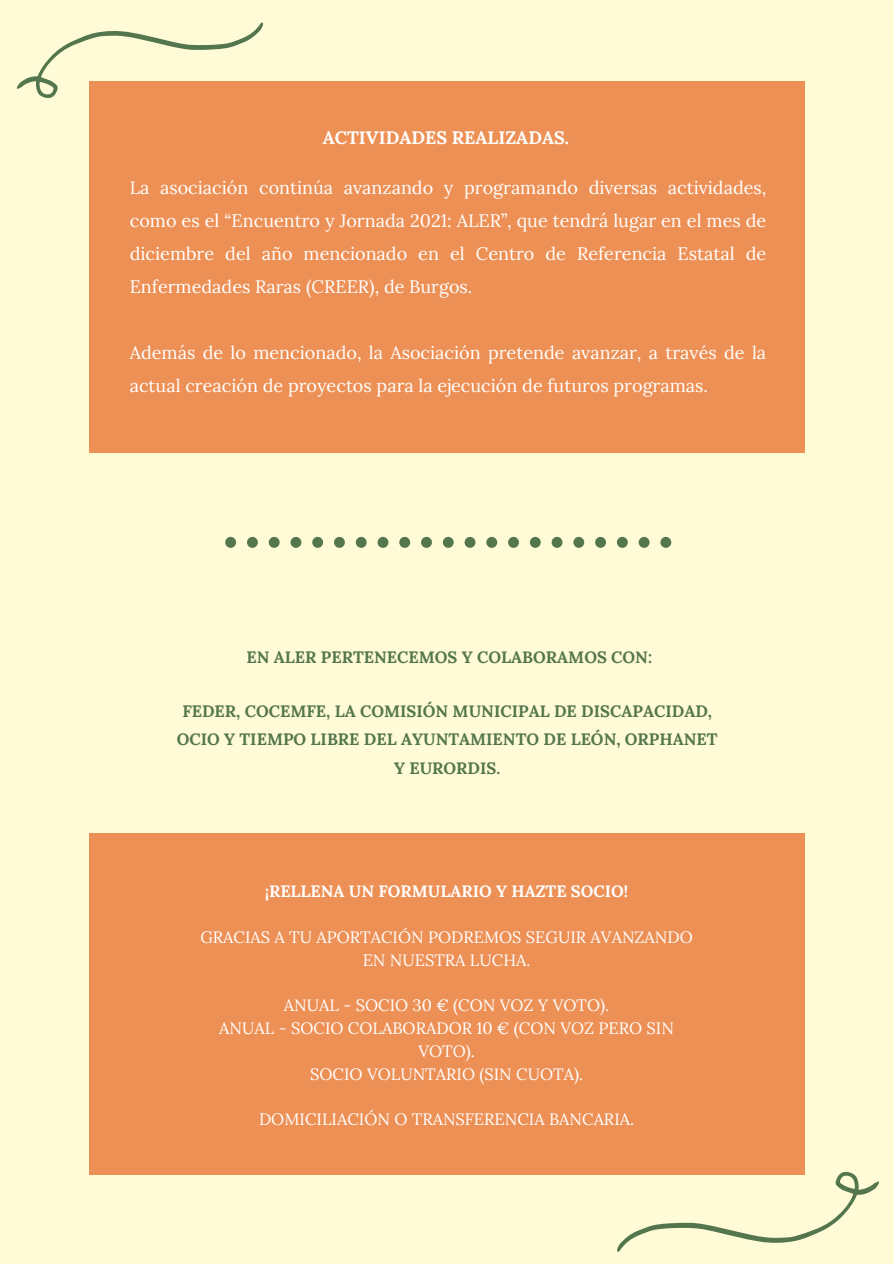
<style>
.page{position:relative;width:894px;height:1264px;background:#fff}
.page>*{position:absolute;margin:0;border:0;box-sizing:border-box;transform-origin:0 0}
.t1{font:18px/33px "Lora";color:#fff;text-align:justify}
.t2{font:700 18px "Lora";color:#fff}
.t3{font:16.5px/22.8px "Lora";color:#fff;text-align:center}
.t4{font:700 16.5px/28.2px "Lora";color:#54764c;text-align:center}
.t5{font:700 16.5px "Lora";color:#fff}
</style>
<div class="page">
<div style="left:0;top:0;width:893px;height:1263px;background:#fffbd7"></div>
<div style="left:89px;top:833px;width:715px;height:341px;background:#ed9055"></div>
<div style="left:89px;top:81px;width:715px;height:371px;background:#ed9055"></div>
<svg style="left:616px;top:1170px;width:263px;height:81px"></svg>
<svg style="left:17px;top:22px;width:246px;height:76px"></svg>
<svg style="left:225px;top:537px;width:446px;height:11px"></svg>
<p class="t2" style="left:323px;top:126px;width:248px">ACTIVIDADES REALIZADAS.</p>
<p class="t1" style="left:130px;top:171px;width:638px">La asociación continúa avanzando y programando diversas actividades, como es el “Encuentro y Jornada 2021: ALER”, que tendrá lugar en el mes de diciembre del año mencionado en el Centro de Referencia Estatal de Enfermedades Raras (CREER), de Burgos.</p>
<p class="t1" style="left:130px;top:336px;width:637px">Además de lo mencionado, la Asociación pretende avanzar, a través de la actual creación de proyectos para la ejecución de futuros programas.</p>
<p class="t4" style="left:246px;top:643px;width:407px">EN ALER PERTENECEMOS Y COLABORAMOS CON:</p>
<p class="t4" style="left:177px;top:697px;width:542px">FEDER, COCEMFE, LA COMISIÓN MUNICIPAL DE DISCAPACIDAD,<br>OCIO Y TIEMPO LIBRE DEL AYUNTAMIENTO DE LEÓN, ORPHANET<br>Y EURORDIS.</p>
<p class="t5" style="left:265px;top:880px;width:364px">¡RELLENA UN FORMULARIO Y HAZTE SOCIO!</p>
<p class="t3" style="left:200px;top:925px;width:494px">GRACIAS A TU APORTACIÓN PODREMOS SEGUIR AVANZANDO<br>EN NUESTRA LUCHA.</p>
<p class="t3" style="left:284px;top:993px;width:327px">ANUAL - SOCIO 30 € (CON VOZ Y VOTO).</p>
<p class="t3" style="left:219px;top:1016px;width:456px">ANUAL - SOCIO COLABORADOR 10 € (CON VOZ PERO SIN<br>VOTO).</p>
<p class="t3" style="left:310px;top:1062px;width:274px">SOCIO VOLUNTARIO (SIN CUOTA).</p>
<p class="t3" style="left:259px;top:1107px;width:376px">DOMICILIACIÓN O TRANSFERENCIA BANCARIA.</p>
</div>
